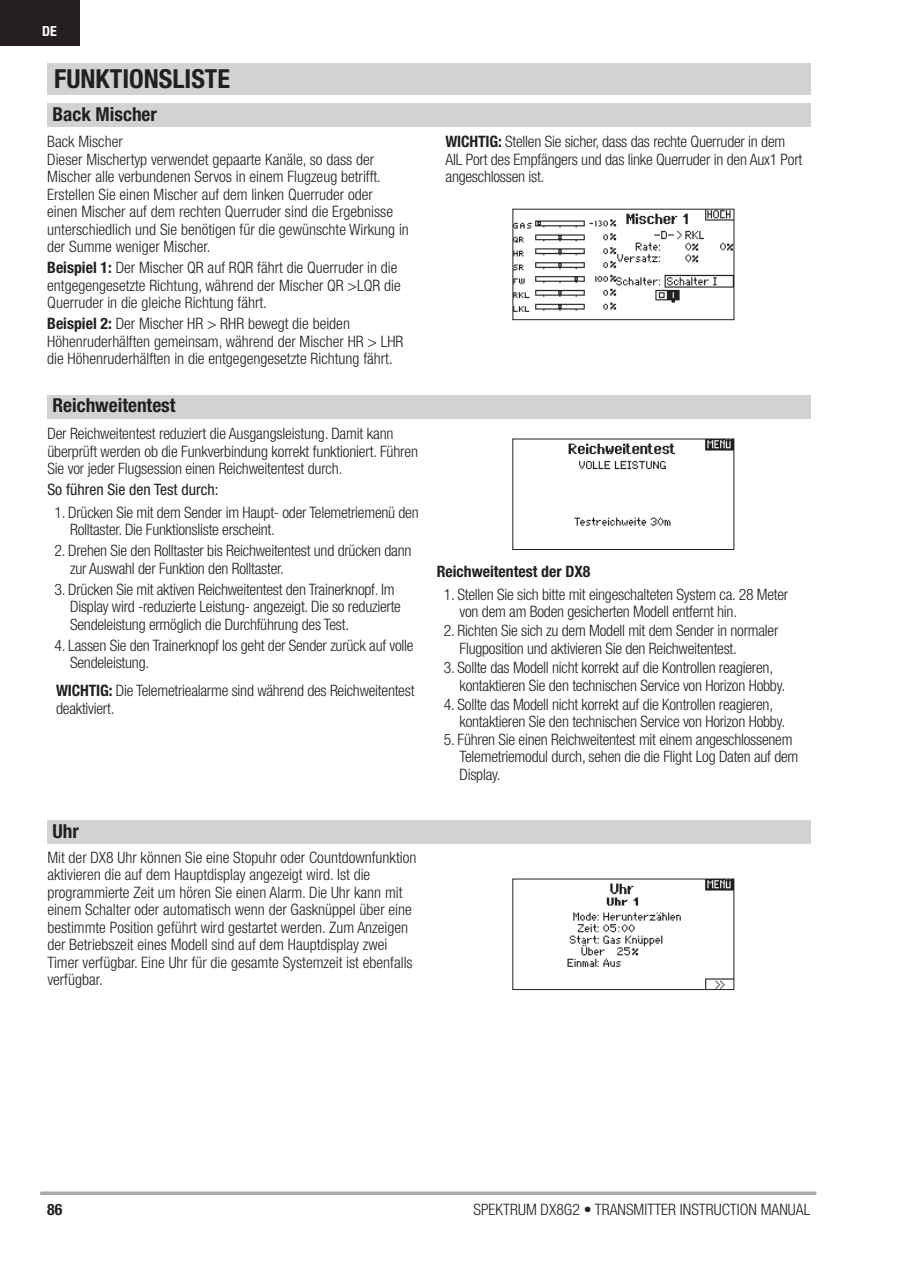
<style>
.page{position:relative;width:905px;height:1272px;background:#fff}
.page>*{position:absolute;margin:0;border:0;box-sizing:border-box;transform-origin:0 0}
.t1{font:700 condensed 26.25px "Helvetica Neue LT Std";color:#231f20}
.t2{font:700 condensed 19.25px "Helvetica Neue LT Std";color:#231f20}
.t3{font:300 condensed 15.75px/17.5px "Helvetica Neue LT Std";letter-spacing:-.01em;color:#231f20}
.t4{font:condensed 15.75px "Helvetica Neue LT Std";color:#231f20}
.t5{font:700 condensed 15.75px "Helvetica Neue LT Std";color:#231f20}
.t6{font:700 condensed 14px "Helvetica Neue LT Std";color:#fff}
.s1{font-weight:700}
</style>
<div class="page">
<svg style="left:41px;top:1191px;width:773px;height:4px;background:#b2b3b6"></svg>
<div style="left:0;top:0;width:79px;height:45px;background:#231f20"></div>
<div style="left:47px;top:63px;width:763px;height:31px;background:#d1d2d4"></div>
<div style="left:47px;top:103px;width:763px;height:24px;background:#d1d2d4"></div>
<div style="left:47px;top:395px;width:763px;height:24px;background:#d1d2d4"></div>
<div style="left:47px;top:820px;width:763px;height:24px;background:#d1d2d4"></div>
<img style="left:514px;top:211px;width:218px;height:101px">
<div style="left:512px;top:209px;width:222px;height:111px;border:1px solid #231f20"></div>
<img style="left:568px;top:440px;width:164px;height:86px">
<div style="left:512px;top:438px;width:222px;height:112px;border:1px solid #231f20"></div>
<img style="left:567px;top:880px;width:165px;height:108px">
<div style="left:512px;top:878px;width:222px;height:112px;border:1px solid #231f20"></div>
<p class="t6" style="left:42px;top:23px;width:16px">DE</p>
<h1 class="t1" style="left:54px;top:63px;width:69px">Fun ktionsliste</h1>
<p class="t2" style="left:52px;top:102px;width:106px">Back Mischer</p>
<p class="t3" style="left:47px;top:133px;width:363px">Back Mischer<br>Dieser Mischertyp verwendet gepaarte Kanäle, so dass der Mischer alle verbundenen Servos in einem Flugzeug betrifft.<br>Erstellen Sie einen Mischer auf dem linken Querruder oder<br>einen Mischer auf dem rechten Querruder sind die Ergebnisse unterschiedlich und Sie benötigen für die gewünschte Wirkung in der Summe weniger Mischer.</p>
<p class="t3" style="left:47px;top:259px;width:355px"><span class="s1">Beispiel 1:</span> Der Mischer QR auf RQR fährt die Querruder in die entgegengesetzte Richtung, während der Mischer QR &gt;LQR die<br>Querruder in die gleiche Richtung fährt.</p>
<p class="t3" style="left:47px;top:315px;width:358px"><span class="s1">Beispiel 2:</span> Der Mischer HR &gt; RHR bewegt die beiden<br>Höhenruderhälften gemeinsam, während der Mischer HR &gt; LHR die Höhenruderhälften in die entgegengesetzte Richtung fährt.</p>
<p class="t2" style="left:52px;top:394px;width:124px">Reichweitentest</p>
<p class="t3" style="left:47px;top:425px;width:372px">Der Reichweitentest reduziert die Ausgangsleistung. Damit kann überprüft werden ob die Funkverbindung korrekt funktioniert. Führen<br>Sie vor jeder Flugsession einen Reichweitentest durch.</p>
<p class="t4" style="left:47px;top:480px;width:173px">So führen Sie den Test durch:</p>
<p class="t3" style="left:70px;top:503px;width:350px;text-indent:-16px">1. Drücken Sie mit dem Sender im Haupt- oder Telemetriemenü den<br>Rolltaster. Die Funktionsliste erscheint.</p>
<p class="t3" style="left:70px;top:542px;width:343px;text-indent:-16px">2. Drehen Sie den Rolltaster bis Reichweitentest und drücken dann zur Auswahl der Funktion den Rolltaster.</p>
<p class="t3" style="left:70px;top:580px;width:332px;text-indent:-16px">3. Drücken Sie mit aktiven Reichweitentest den Trainerknopf. Im<br>Display wird -reduzierte Leistung- angezeigt. Die so reduzierte<br>Sendeleistung ermöglich die Durchführung des Test.</p>
<p class="t3" style="left:70px;top:636px;width:345px;text-indent:-16px">4. Lassen Sie den Trainerknopf los geht der Sender zurück auf volle<br>Sendeleistung.</p>
<p class="t3" style="left:56px;top:682px;width:360px"><span class="s1">WICHTIG:</span> Die Telemetriealarme sind während des Reichweitentest deaktiviert.</p>
<p class="t2" style="left:52px;top:819px;width:28px">Uhr</p>
<p class="t3" style="left:47px;top:848px;width:370px">Mit der DX8 Uhr können Sie eine Stopuhr oder Countdownfunktion aktivieren die auf dem Hauptdisplay angezeigt wird. Ist die programmierte Zeit um hören Sie einen Alarm. Die Uhr kann mit einem Schalter oder automatisch wenn der Gasknüppel über eine bestimmte Position geführt wird gestartet werden. Zum Anzeigen der Betriebszeit eines Modell sind auf dem Hauptdisplay zwei Timer verfügbar. Eine Uhr für die gesamte Systemzeit ist ebenfalls verfügbar.</p>
<p class="t3" style="left:445px;top:133px;width:358px"><span class="s1">WICHTIG:</span> Stellen Sie sicher, dass das rechte Querruder in dem<br>AIL Port des Empfängers und das linke Querruder in den Aux1 Port angeschlossen ist.</p>
<p class="t5" style="left:437px;top:562px;width:155px">Reichweitentest der DX8</p>
<p class="t3" style="left:459px;top:585px;width:330px;text-indent:-16px">1. Stellen Sie sich bitte mit eingeschalteten System ca. 28 Meter von dem am Boden gesicherten Modell entfernt hin.</p>
<p class="t3" style="left:459px;top:622px;width:320px;text-indent:-16px">2. Richten Sie sich zu dem Modell mit dem Sender in normaler<br>Flugposition und aktivieren Sie den Reichweitentest.</p>
<p class="t3" style="left:459px;top:659px;width:327px;text-indent:-16px">3. Sollte das Modell nicht korrekt auf die Kontrollen reagieren, kontaktieren Sie den technischen Service von Horizon Hobby.</p>
<p class="t3" style="left:459px;top:695px;width:327px;text-indent:-16px">4. Sollte das Modell nicht korrekt auf die Kontrollen reagieren, kontaktieren Sie den technischen Service von Horizon Hobby.</p>
<p class="t3" style="left:459px;top:730px;width:340px;text-indent:-16px">5. Führen Sie einen Reichweitentest mit einem angeschlossenem<br>Telemetriemodul durch, sehen die die Flight Log Daten auf dem<br>Display.</p>
<p class="t5" style="left:47px;top:1199px;width:17px">86</p>
<p class="t3" style="left:473px;top:1200px;width:338px">SPEKTRUM DX8G2 • TRANSMITTER INSTRUCTION MANUAL</p>
</div>
